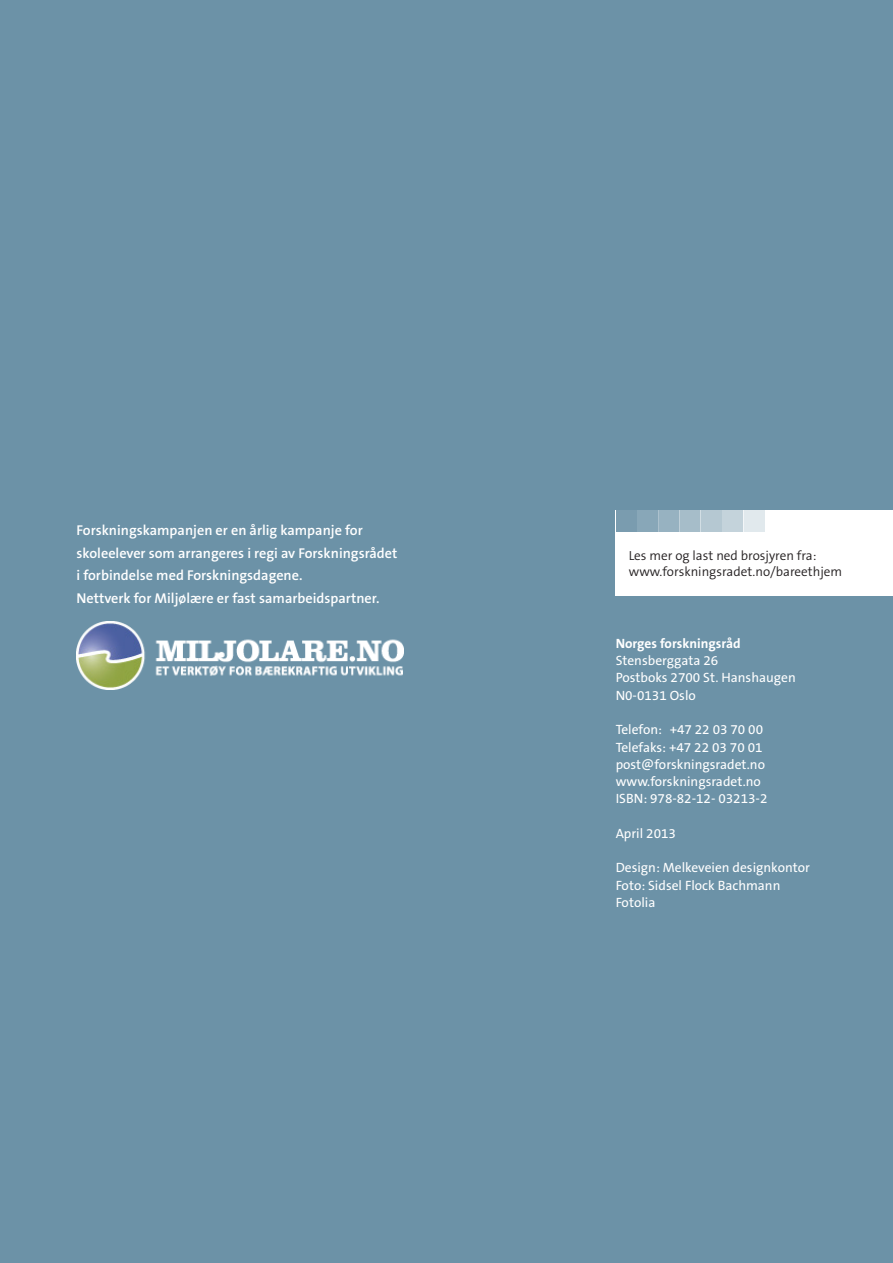
<style>
.page{position:relative;width:893px;height:1263px;background:#6c92a7}
.page>*{position:absolute;margin:0;border:0;box-sizing:border-box;transform-origin:0 0}
.t1{font:600 14.25px/22.5px "The Sans B6";color:#fff}
.t2{font:13.5px/17.2px "The Sans B5 Plain";color:#fff}
.t3{font:700 13.5px "The Sans B7";color:#fff}
.t4{font:300 13.2px/17px "The Sans B4";color:#231f20}
</style>
<div class="page">
<div style="left:616px;top:510px;width:277px;height:85px;background:#fff"></div>
<img style="left:77px;top:622px;width:327px;height:68px">
<div style="left:743px;top:510px;width:21px;height:21px;background:#e1e9ed"></div>
<div style="left:722px;top:510px;width:21px;height:21px;background:#c4d3db"></div>
<div style="left:701px;top:510px;width:21px;height:21px;background:#b5c8d2"></div>
<div style="left:679px;top:510px;width:22px;height:21px;background:#a6bdc9"></div>
<div style="left:658px;top:510px;width:21px;height:21px;background:#97b2c1"></div>
<div style="left:637px;top:510px;width:21px;height:21px;background:#88a7b8"></div>
<div style="left:616px;top:510px;width:21px;height:21px;background:#7a9caf"></div>
<p class="t1" style="left:77px;top:520px;width:322px">Forskningskampanjen er en årlig kampanje for skoleelever som arrangeres i regi av Forskningsrådet i forbindelse med Forskningsdagene.<br>Nettverk for Miljølære er fast samarbeidspartner.</p>
<p class="t4" style="left:629px;top:547px;width:215px">Les mer og last ned brosjyren fra: www.forskningsradet.no/bareethjem</p>
<p class="t3" style="left:616px;top:636px;width:127px">Norges forskningsråd</p>
<p class="t2" style="left:616px;top:653px;width:182px">Stensberggata 26<br>Postboks 2700 St. Hanshaugen<br>N0-0131 Oslo</p>
<p class="t2" style="left:616px;top:722px;width:153px">Telefon: +47 22 03 70 00<br>Telefaks: +47 22 03 70 01 post@forskningsradet.no www.forskningsradet.no<br>ISBN: 978-82-12- 03213-2</p>
<p class="t2" style="left:616px;top:825px;width:62px">April 2013</p>
<p class="t2" style="left:616px;top:860px;width:196px">Design: Melkeveien designkontor<br>Foto: Sidsel Flock Bachmann<br>Fotolia</p>
</div>
